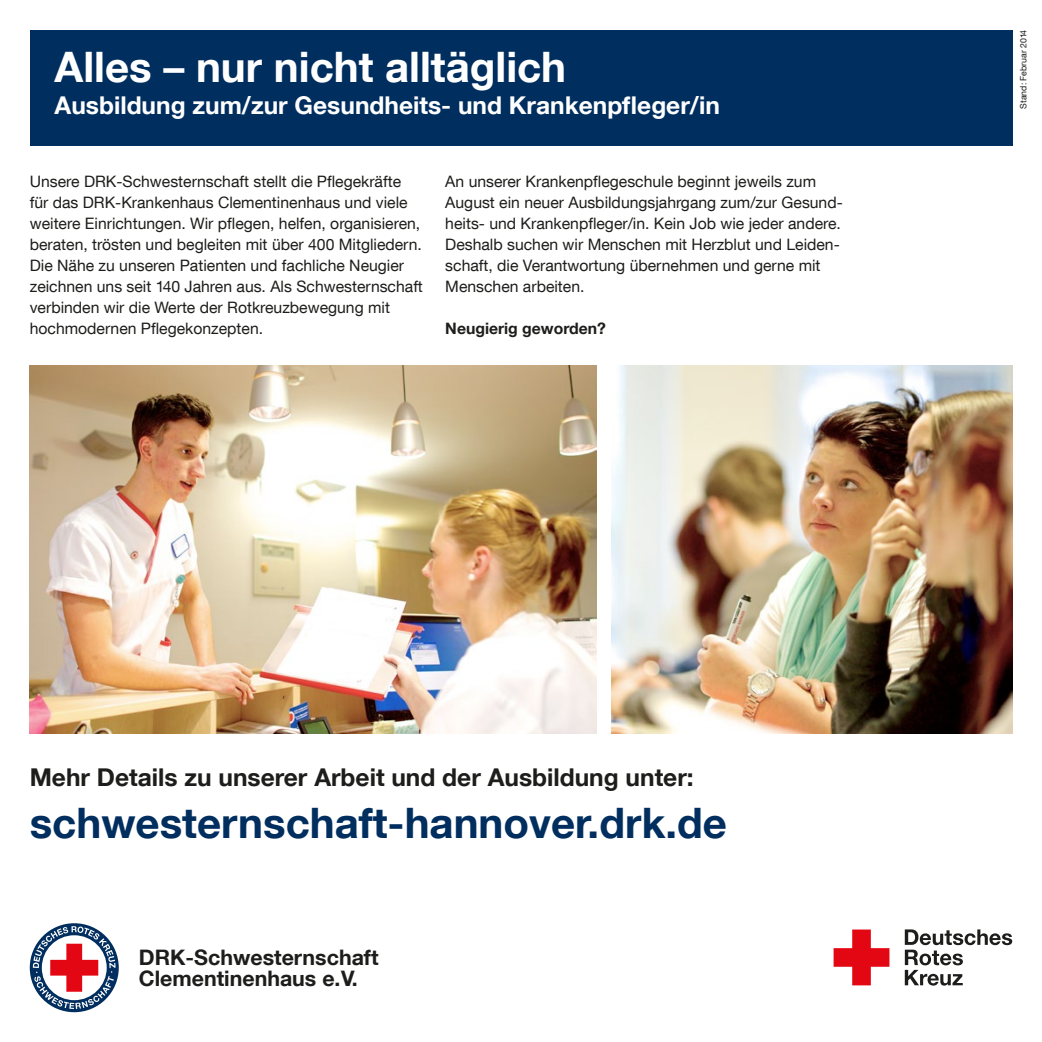
<style>
.page{position:relative;width:1042px;height:1042px;background:#fff}
.page>*{position:absolute;margin:0;border:0;box-sizing:border-box;transform-origin:0 0}
.t1{font:700 42px "Helvetica Neue LT Com";color:#002e5f}
.t2{font:700 42px "Helvetica Neue LT Com";color:#fff}
.t3{font:700 24.5px "Helvetica Neue LT Com";color:#fff}
.t4{font:700 24.5px "Helvetica Neue LT Com";color:#1d1d1b}
.t5{font:700 21.35px/20.3px "Helvetica Neue LT Com";color:#1d1d1b}
.t6{font:15.75px/21px "Helvetica Neue LT Com";color:#1d1d1b}
.t7{font:700 15.75px "Helvetica Neue LT Com";color:#1d1d1b}
.t8{font:8.75px "Helvetica Neue LT Com";color:#1d1d1b}
</style>
<div class="page">
<div style="left:30px;top:30px;width:982px;height:115px;background:#002e5f"></div>
<svg style="left:833px;top:929px;width:56px;height:56px"></svg>
<svg style="left:905px;top:929px;width:107px;height:56px"></svg>
<div style="left:30px;top:923px;width:89px;height:89px;background:#002e5f;border-radius:50%"></div>
<svg style="left:33px;top:926px;width:83px;height:83px"></svg>
<img style="left:30px;top:366px;width:567px;height:367px">
<img style="left:611px;top:366px;width:401px;height:367px">
<h1 class="t2" style="left:55px;top:41px;width:513px">Alles – nur nicht alltäglich</h1>
<h2 class="t3" style="left:55px;top:90px;width:667px">Ausbildung zum/zur Gesundheits- und Krankenpfleger/in</h2>
<p class="t6" style="left:30px;top:171px;width:395px">Unsere DRK-Schwesternschaft stellt die Pflegekräfte für das DRK-Krankenhaus Clementinenhaus und viele weitere Einrichtungen. Wir pflegen, helfen, organisieren, beraten, trösten und begleiten mit über 400 Mitgliedern.<br>Die Nähe zu unseren Patienten und fachliche Neugier zeichnen uns seit 140 Jahren aus. Als Schwesternschaft verbinden wir die Werte der Rotkreuzbewegung mit hochmodernen Pflegekonzepten.</p>
<p class="t6" style="left:445px;top:171px;width:399px">An unserer Krankenpflegeschule beginnt jeweils zum August ein neuer Ausbildungsjahrgang zum/zur Gesund&shy;heits- und Krankenpfleger/in. Kein Job wie jeder andere.<br>Deshalb suchen wir Menschen mit Herzblut und Leiden&shy;schaft, die Verantwortung übernehmen und gerne mit Menschen arbeiten.</p>
<p class="t7" style="left:445px;top:319px;width:162px">Neugierig geworden?</p>
<h2 class="t4" style="left:30px;top:762px;width:665px">Mehr Details zu unserer Arbeit und der Ausbildung unter:</h2>
<h1 class="t1" style="left:30px;top:797px;width:698px">schwesternschaft-hannover.drk.de</h1>
<h3 class="t5" style="left:139px;top:947px;width:241px">DRK-Schwesternschaft<br>Clementinenhaus e.V.</h3>
<p class="t8" style="left:1018px;top:109px;width:80px;rotate:-90deg">Stand: Februar 2014</p>
</div>
